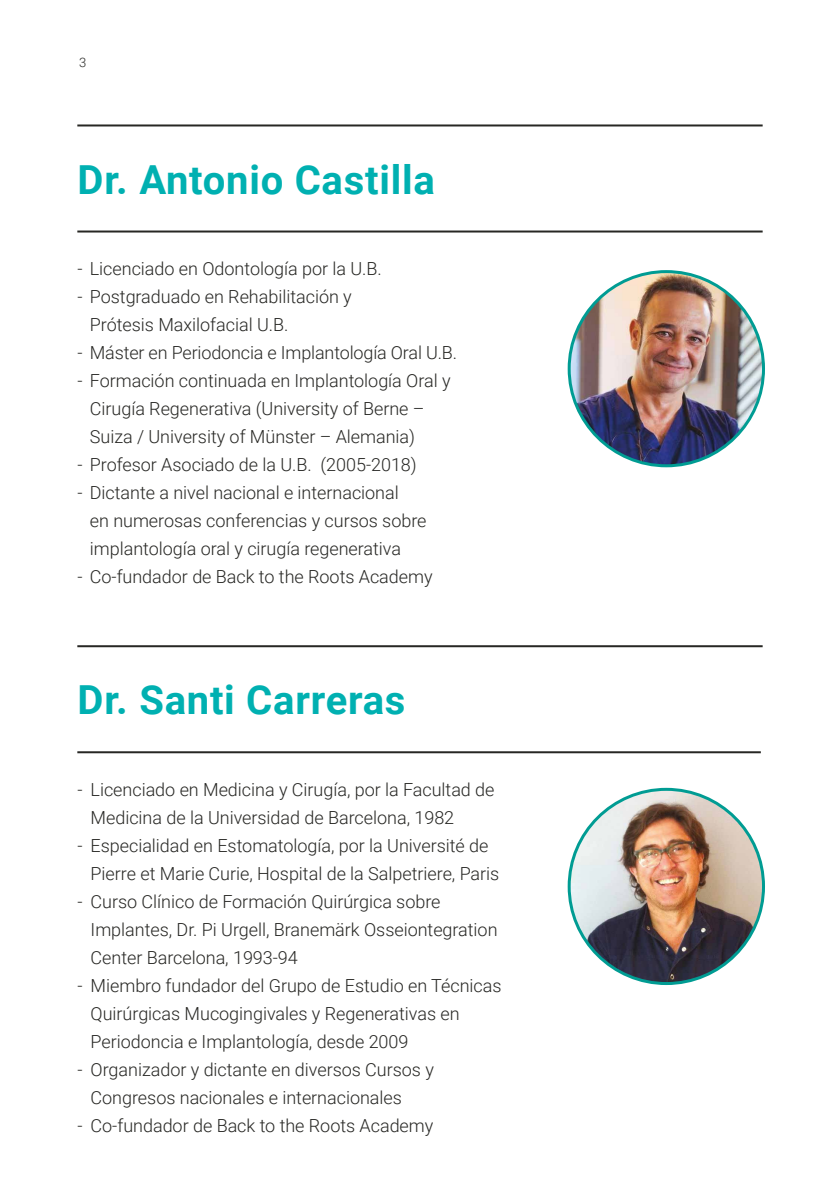
<style>
.page{position:relative;width:840px;height:1191px;background:#fff}
.page>*{position:absolute;margin:0;border:0;box-sizing:border-box;transform-origin:0 0}
.t1{font:700 40px "Roboto";letter-spacing:.02em;color:#00b0b1}
.t2{font:300 18px/28px "Roboto";color:#272724}
.t3{font:300 13px "Roboto";color:#272724}
</style>
<div class="page">
<hr style="left:77px;top:230px;width:685px;height:2px;background:#272724">
<hr style="left:77px;top:124px;width:685px;height:2px;background:#272724">
<hr style="left:77px;top:751px;width:683px;height:2px;background:#272724">
<hr style="left:77px;top:645px;width:685px;height:2px;background:#272724">
<img style="left:569px;top:789px;width:194px;height:194px;border-radius:97px">
<img style="left:569px;top:272px;width:194px;height:194px;border-radius:97px">
<p class="t3" style="left:79px;top:54px;width:9px">3</p>
<h1 class="t1" style="left:78px;top:151px;width:358px">Dr. Antonio Castilla</h1>
<p class="t2" style="left:77px;top:254px;width:306px">- Licenciado en Odontología por la U.B.</p>
<p class="t2" style="left:90px;top:282px;width:263px;text-indent:-13px">- Postgraduado en Rehabilitación y<br>Prótesis Maxilofacial U.B.</p>
<p class="t2" style="left:77px;top:338px;width:381px">- Máster en Periodoncia e Implantología Oral U.B.</p>
<p class="t2" style="left:90px;top:366px;width:362px;text-indent:-13px">- Formación continuada en Implantología Oral y<br>Cirugía Regenerativa (University of Berne –<br>Suiza / University of Münster – Alemania)</p>
<p class="t2" style="left:77px;top:450px;width:341px">- Profesor Asociado de la U.B. (2005-2018)</p>
<p class="t2" style="left:90px;top:478px;width:338px;text-indent:-13px">- Dictante a nivel nacional e internacional<br>en numerosas conferencias y cursos sobre implantología oral y cirugía regenerativa</p>
<p class="t2" style="left:77px;top:562px;width:356px">- Co-fundador de Back to the Roots Academy</p>
<h1 class="t1" style="left:78px;top:672px;width:329px">Dr. Santi Carreras</h1>
<p class="t2" style="left:90px;top:774px;width:405px;text-indent:-13px">- Licenciado en Medicina y Cirugía, por la Facultad de<br>Medicina de la Universidad de Barcelona, 1982</p>
<p class="t2" style="left:90px;top:830px;width:410px;text-indent:-13px">- Especialidad en Estomatología, por la Université de<br>Pierre et Marie Curie, Hospital de la Salpetriere, Paris</p>
<p class="t2" style="left:90px;top:886px;width:408px;text-indent:-13px">- Curso Clínico de Formación Quirúrgica sobre<br>Implantes, Dr. Pi Urgell, Branemärk Osseiontegration<br>Center Barcelona, 1993-94</p>
<p class="t2" style="left:90px;top:970px;width:412px;text-indent:-13px">- Miembro fundador del Grupo de Estudio en Técnicas<br>Quirúrgicas Mucogingivales y Regenerativas en<br>Periodoncia e Implantología, desde 2009</p>
<p class="t2" style="left:90px;top:1054px;width:344px;text-indent:-13px">- Organizador y dictante en diversos Cursos y<br>Congresos nacionales e internacionales</p>
<p class="t2" style="left:77px;top:1110px;width:357px">- Co-fundador de Back to the Roots Academy</p>
</div>
